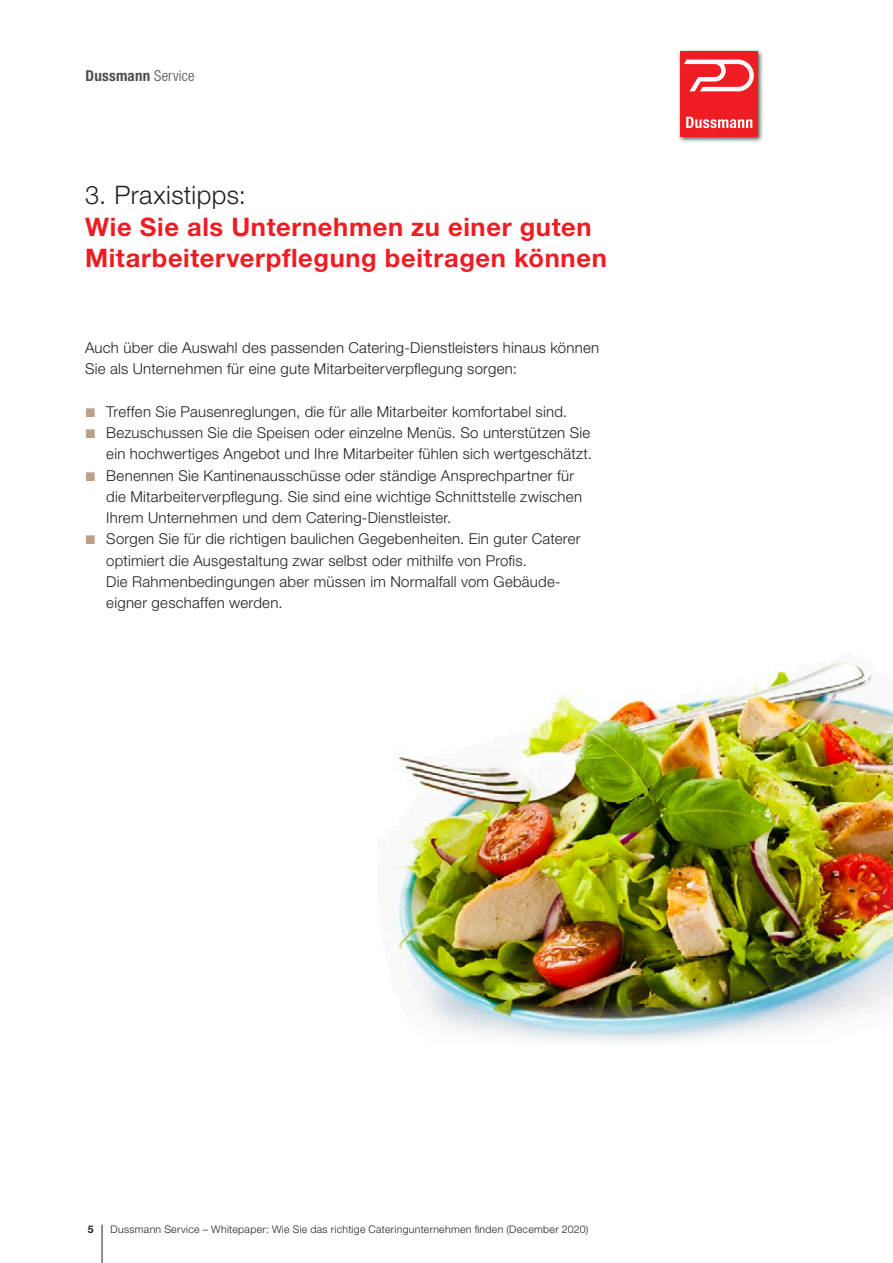
<style>
.page{position:relative;width:893px;height:1263px;background:#fff}
.page>*{position:absolute;margin:0;border:0;box-sizing:border-box;transform-origin:0 0}
.t1{font:700 25.5px/31.5px "Helvetica Neue LT Pro";letter-spacing:.025em;color:#ee1d23}
.t2{font:300 25.5px "Helvetica Neue LT Pro";letter-spacing:.015em;color:#231f20}
.t3{font:300 15px/21.3px "Helvetica Neue LT Pro";letter-spacing:.015em;color:#231f20}
.t4{font:700 condensed 15px "Helvetica Neue LT Pro";letter-spacing:.015em;color:#4b4c4d}
.t5{font:300 10.5px "Helvetica Neue LT Pro";letter-spacing:.03em;color:#231f20}
.t6{font:700 10.5px "Helvetica Neue LT Pro";color:#231f20}
.s1{font-weight:300}
</style>
<div class="page">
<div style="left:677px;top:48px;width:87px;height:94px;background:#231f20;opacity:.75"></div>
<div style="left:680px;top:51px;width:78px;height:85px;background:#ee1d23"></div>
<svg style="left:684px;top:60px;width:70px;height:31px"></svg>
<svg style="left:686px;top:117px;width:66px;height:11px"></svg>
<img style="left:393px;top:662px;width:500px;height:380px">
<hr style="left:102px;top:1225px;width:1px;height:38px;background:#231f20">
<p class="t4" style="left:86px;top:67px;width:110px">Dussmann <span class="s1">Service</span></p>
<h1 class="t2" style="left:85px;top:179px;width:162px">3. Praxistipps:</h1>
<h1 class="t1" style="left:85px;top:210px;width:523px">Wie Sie als Unternehmen zu einer guten<br>Mitarbeiterverpflegung beitragen können</h1>
<p class="t3" style="left:85px;top:337px;width:516px">Auch über die Auswahl des passenden Catering-Dienstleisters hinaus können<br>Sie als Unternehmen für eine gute Mitarbeiterverpflegung sorgen:</p>
<p class="t3" style="left:106px;top:400px;width:487px">Treffen Sie Pausenreglungen, die für alle Mitarbeiter komfortabel sind.<br>Bezuschussen Sie die Speisen oder einzelne Menüs. So unterstützen Sie ein hochwertiges Angebot und Ihre Mitarbeiter fühlen sich wertgeschätzt.<br>Benennen Sie Kantinenausschüsse oder ständige Ansprechpartner für die Mitarbeiterverpflegung. Sie sind eine wichtige Schnittstelle zwischen Ihrem Unternehmen und dem Catering-Dienstleister.<br>Sorgen Sie für die richtigen baulichen Gegebenheiten. Ein guter Caterer optimiert die Ausgestaltung zwar selbst oder mithilfe von Profis.<br>Die Rahmenbedingungen aber müssen im Normalfall vom Gebäude&shy;eigner geschaffen werden.</p>
<p class="t6" style="left:88px;top:1223px;width:7px">5</p>
<p class="t5" style="left:111px;top:1223px;width:479px">Dussmann Service – Whitepaper: Wie Sie das richtige Cateringunternehmen finden (December 2020)</p>
</div>
